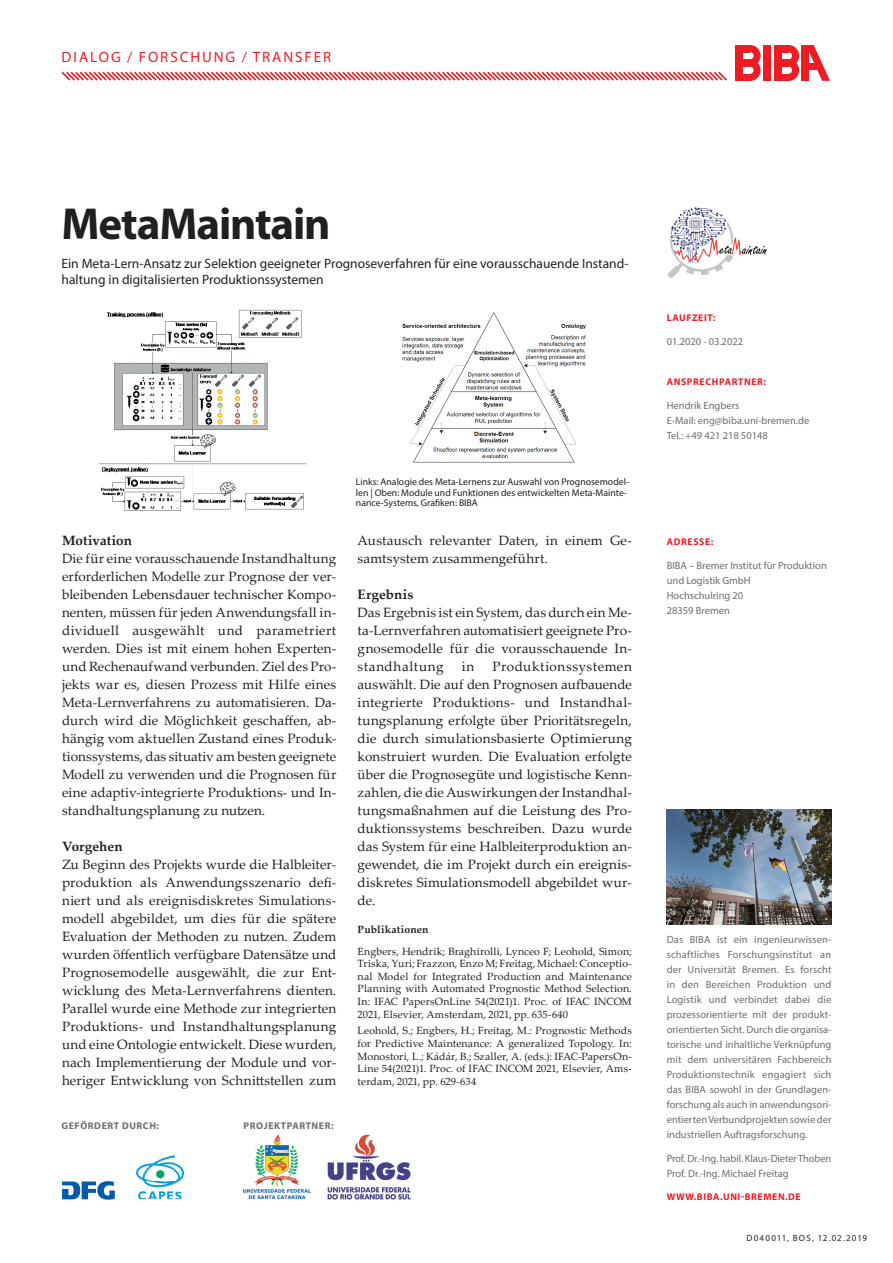
<style>
.page{position:relative;width:893px;height:1263px;background:#fff}
.page>*{position:absolute;margin:0;border:0;box-sizing:border-box;transform-origin:0 0}
.t1{font:700 45px "Myriad Pro";letter-spacing:-.025em;color:#231f20}
.t2{font:15px "Myriad Pro";letter-spacing:.13em;color:#ee1d23}
.t3{font:13.5px/18px "Palatino Linotype";letter-spacing:.01em;color:#231f20;text-align:justify}
.t4{font:13.5px/16.2px "Myriad Pro";color:#231f20}
.t5{font:700 13.5px "Palatino Linotype";letter-spacing:.005em;color:#231f20}
.t6{font:10.5px/15px "Myriad Pro";color:#6c6d70}
.t7{font:10.5px/12.6px "Palatino Linotype";letter-spacing:.01em;color:#231f20;text-align:justify}
.t8{font:700 10.5px "Palatino Linotype";letter-spacing:.02em;color:#231f20}
.t9{font:9.75px/10.5px "Myriad Pro";color:#231f20}
.t10{font:700 9.75px "Myriad Pro";letter-spacing:.06em;color:#ee1d23}
.t11{font:700 9.75px "Myriad Pro";letter-spacing:.06em;color:#6c6d70}
.t12{font:9px "Myriad Pro";letter-spacing:.115em;color:#231f20}
</style>
<div class="page">
<svg style="left:61px;top:71px;width:666px;height:10px"></svg>
<div style="left:763px;top:45px;width:7px;height:36px;background:#ee1d23"></div>
<div style="left:802px;top:45px;width:7px;height:36px;background:#ee1d23"></div>
<svg style="left:809px;top:45px;width:21px;height:36px"></svg>
<div style="left:809px;top:63px;width:10px;height:7px;background:#ee1d23"></div>
<div style="left:736px;top:45px;width:7px;height:36px;background:#ee1d23"></div>
<div style="left:742px;top:45px;width:8px;height:7px;background:#ee1d23"></div>
<div style="left:742px;top:59px;width:8px;height:8px;background:#ee1d23"></div>
<div style="left:742px;top:74px;width:8px;height:7px;background:#ee1d23"></div>
<div style="left:774px;top:45px;width:7px;height:36px;background:#ee1d23"></div>
<div style="left:781px;top:45px;width:8px;height:7px;background:#ee1d23"></div>
<div style="left:781px;top:59px;width:8px;height:8px;background:#ee1d23"></div>
<div style="left:781px;top:74px;width:8px;height:7px;background:#ee1d23"></div>
<svg style="left:788px;top:45px;width:11px;height:36px"></svg>
<svg style="left:750px;top:45px;width:11px;height:36px"></svg>
<img style="left:667px;top:809px;width:164px;height:115px">
<svg style="left:62px;top:1181px;width:53px;height:19px"></svg>
<img style="left:136px;top:1156px;width:47px;height:43px">
<img style="left:244px;top:1134px;width:66px;height:64px">
<img style="left:668px;top:207px;width:100px;height:71px">
<img style="left:327px;top:1134px;width:84px;height:66px">
<img style="left:402px;top:312px;width:184px;height:151px">
<img style="left:99px;top:310px;width:208px;height:200px">
<p class="t2" style="left:62px;top:48px;width:271px">DIALOG / FORSCHUNG / TRANSFER</p>
<h1 class="t1" style="left:62px;top:194px;width:271px">MetaMaintain</h1>
<p class="t4" style="left:62px;top:255px;width:568px">Ein Meta-Lern-Ansatz zur Selektion geeigneter Prognoseverfahren für eine vorausschauende Instand&shy;haltung in digitalisierten Produktionssystemen</p>
<p class="t5" style="left:62px;top:531px;width:71px">Motivation</p>
<p class="t3" style="left:62px;top:549px;width:276px">Die für eine vorausschauende Instandhaltung erforderlichen Modelle zur Prognose der ver&shy;bleibenden Lebensdauer technischer Kompo&shy;nenten, müssen für jeden Anwendungsfall in&shy;dividuell ausgewählt und parametriert werden. Dies ist mit einem hohen Experten&shy;und Rechenaufwand verbunden. Ziel des Pro&shy;jekts war es, diesen Prozess mit Hilfe eines Meta-Lernverfahrens zu automatisieren. Da&shy;durch wird die Möglichkeit geschaffen, ab&shy;hängig vom aktuellen Zustand eines Produk&shy;tionssystems, das situativ am besten geeignete Modell zu verwenden und die Prognosen für eine adaptiv-integrierte Produktions- und In&shy;standhaltungsplanung zu nutzen.</p>
<p class="t5" style="left:62px;top:837px;width:62px">Vorgehen</p>
<p class="t3" style="left:62px;top:855px;width:276px">Zu Beginn des Projekts wurde die Halbleiter&shy;produktion als Anwendungsszenario defi&shy;niert und als ereignisdiskretes Simulations&shy;modell abgebildet, um dies für die spätere Evaluation der Methoden zu nutzen. Zudem wurden öffentlich verfügbare Datensätze und Prognosemodelle ausgewählt, die zur Ent&shy;wicklung des Meta-Lernverfahrens dienten.<br>Parallel wurde eine Methode zur integrierten Produktions- und Instandhaltungsplanung und eine Ontologie entwickelt. Diese wurden, nach Implementierung der Module und vor&shy;heriger Entwicklung von Schnittstellen zum</p>
<p class="t11" style="left:62px;top:1120px;width:99px">GEFÖRDERT DURCH:</p>
<p class="t11" style="left:244px;top:1120px;width:91px">PROJEKTPARTNER:</p>
<p class="t9" style="left:356px;top:477px;width:275px">Links: Analogie des Meta-Lernens zur Auswahl von Prognosemodel&shy;len | Oben: Module und Funktionen des entwickelten Meta-Mainte&shy;nance-Systems, Grafiken: BIBA</p>
<p class="t3" style="left:358px;top:531px;width:276px">Austausch relevanter Daten, in einem Ge&shy;samtsystem zusammengeführt.</p>
<p class="t5" style="left:358px;top:585px;width:57px">Ergebnis</p>
<p class="t3" style="left:358px;top:603px;width:276px">Das Ergebnis ist ein System, das durch ein Me&shy;ta-Lernverfahren automatisiert geeignete Pro&shy;gnosemodelle für die vorausschauende In&shy;standhaltung</p>
<p class="t3" style="left:358px;top:657px;width:276px;text-indent:135px">Produktionssystemen auswählt. Die auf den Prognosen aufbauende integrierte Produktions- und Instandhal&shy;tungsplanung erfolgte über Prioritätsregeln, die durch simulationsbasierte Optimierung konstruiert wurden. Die Evaluation erfolgte über die Prognosegüte und logistische Kenn&shy;zahlen, die die Auswirkungen der Instandhal&shy;tungsmaßnahmen auf die Leistung des Pro&shy;duktionssystems beschreiben. Dazu wurde das System für eine Halbleiterproduktion an&shy;gewendet, die im Projekt durch ein ereignis&shy;diskretes Simulationsmodell abgebildet wur&shy;de.</p>
<p class="t8" style="left:358px;top:922px;width:73px">Publikationen</p>
<p class="t7" style="left:358px;top:944px;width:276px">Engbers, Hendrik; Braghirolli, Lynceo F; Leohold, Simon; Triska, Yuri; Frazzon, Enzo M; Freitag, Michael: Conceptio&shy;nal Model for Integrated Production and Maintenance Planning with Automated Prognostic Method Selection.<br>In: IFAC PapersOnLine 54(2021)1. Proc. of IFAC INCOM 2021, Elsevier, Amsterdam, 2021, pp. 635-640</p>
<p class="t7" style="left:358px;top:1024px;width:276px">Leohold, S.; Engbers, H.; Freitag, M.: Prognostic Methods for Predictive Maintenance: A generalized Topology. In:<br>Monostori, L.; Kádár, B.; Szaller, A. (eds.): IFAC-PapersOn-Line 54(2021)1. Proc. of IFAC INCOM 2021, Elsevier, Ams&shy;terdam, 2021, pp. 629-634</p>
<p class="t3" style="left:462px;top:657px;width:14px">in</p>
<p class="t10" style="left:667px;top:311px;width:50px">LAUFZEIT:</p>
<p class="t6" style="left:667px;top:333px;width:78px">01.2020 - 03.2022</p>
<p class="t10" style="left:667px;top:375px;width:101px">ANSPRECHPARTNER:</p>
<p class="t6" style="left:667px;top:397px;width:144px">Hendrik Engbers<br>E-Mail: eng@biba.uni-bremen.de<br>Tel.: +49 421 218 50148</p>
<p class="t10" style="left:667px;top:535px;width:48px">ADRESSE:</p>
<p class="t6" style="left:667px;top:557px;width:162px">BIBA – Bremer Institut für Produktion und Logistik GmbH<br>Hochschulring 20<br>28359 Bremen</p>
<p class="t6" style="left:667px;top:932px;width:166px;text-align:justify">Das BIBA ist ein ingenieurwissen&shy;schaftliches Forschungsinstitut an der Universität Bremen. Es forscht in den Bereichen Produktion und Logistik und verbindet dabei die prozessorientierte mit der produkt&shy;orientierten Sicht. Durch die organisa&shy;torische und inhaltliche Verknüpfung mit dem universitären Fachbereich Produktionstechnik engagiert sich das BIBA sowohl in der Grundlagen&shy;forschung als auch in anwendungsori&shy;entierten Verbundprojekten sowie der industriellen Auftragsforschung.</p>
<p class="t6" style="left:667px;top:1150px;width:166px">Prof. Dr.-Ing. habil. Klaus-Dieter Thoben<br>Prof. Dr.-Ing. Michael Freitag</p>
<p class="t10" style="left:667px;top:1190px;width:135px">WWW.BIBA.UNI-BREMEN.DE</p>
<p class="t12" style="left:746px;top:1232px;width:122px">D040011, BOS, 12.02.2019</p>
</div>
